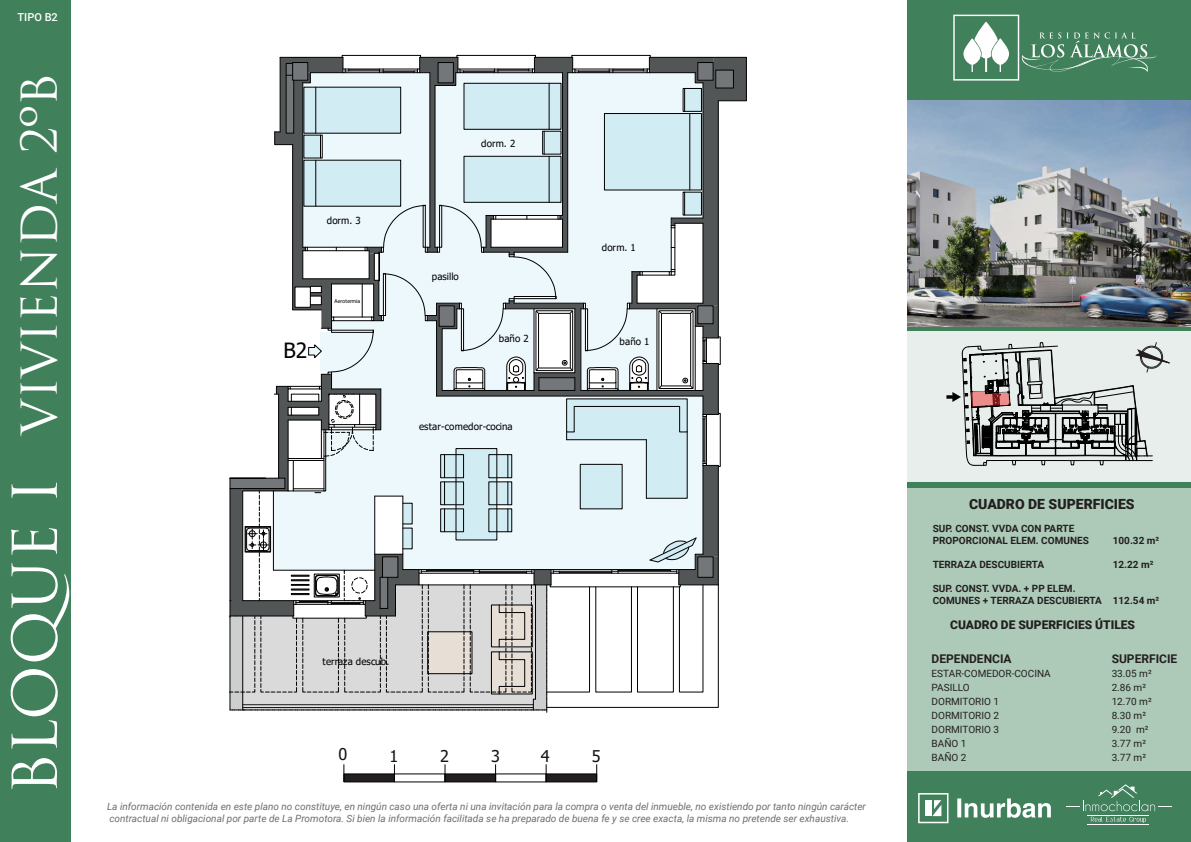
<style>
.page{position:relative;width:1191px;height:842px;background:#fff}
.page>*{position:absolute;margin:0;border:0;box-sizing:border-box;transform-origin:0 0}
.t1{font:48px "Trajan Pro";color:#fff}
.t2{font:21px "Tahoma";color:#000001}
.t3{font:16.2px "Tahoma";color:#111416}
.t4{font:900 14px "Roboto";color:#231f20}
.t5{font:900 12px "Roboto";color:#231f20}
.t6{font:700 12px "Roboto";color:#231f20}
.t7{font:500 11px "Roboto";color:#fff}
.t8{font:italic 10px/12px "Roboto";color:#6c6d70}
.t9{font:700 10px/12px "Roboto";color:#231f20}
.t10{font:10px "Roboto";color:#231f20}
.t11{font:9.7px "Tahoma";letter-spacing:.01em;color:#000001}
.t12{font:5.2px "Tahoma";letter-spacing:.015em;color:#000001}
.s1{font-size:60px}
</style>
<div class="page">
<div style="left:907px;top:0;width:284px;height:99px;background:#40805b"></div>
<div style="left:907px;top:771px;width:284px;height:71px;background:#40805b"></div>
<div style="left:907px;top:488px;width:284px;height:283px;background:#adcab8"></div>
<div style="left:907px;top:482px;width:284px;height:6px;background:#40805b"></div>
<div style="left:907px;top:326px;width:284px;height:6px;background:#40805b"></div>
<div style="left:0;top:0;width:71px;height:842px;background:#40805b"></div>
<div style="left:907px;top:331px;width:284px;height:151px;background:#e8eeeb"></div>
<svg style="left:953px;top:15px;width:204px;height:66px"></svg>
<svg style="left:918px;top:793px;width:30px;height:30px"></svg>
<svg style="left:957px;top:798px;width:93px;height:20px"></svg>
<hr style="left:1087px;top:824px;width:61px;height:1px;background:#fff">
<svg style="left:1090px;top:817px;width:56px;height:6px"></svg>
<hr style="left:1087px;top:815px;width:61px;height:1px;background:#fff">
<svg style="left:1066px;top:784px;width:106px;height:27px"></svg>
<img style="left:907px;top:101px;width:284px;height:225px">
<svg style="left:946px;top:342px;width:223px;height:123px"></svg>
<div style="left:342px;top:55px;width:79px;height:2px;border:1px solid #000001"></div>
<div style="left:457px;top:55px;width:78px;height:2px;border:1px solid #000001"></div>
<div style="left:571px;top:55px;width:79px;height:2px;border:1px solid #000001"></div>
<svg style="left:229px;top:57px;width:517px;height:655px"></svg>
<div style="left:344px;top:774px;width:50px;height:8px;background:#231f20;border:1px solid #000001"></div>
<div style="left:445px;top:774px;width:51px;height:8px;background:#231f20;border:1px solid #000001"></div>
<div style="left:546px;top:774px;width:51px;height:8px;background:#231f20;border:1px solid #000001"></div>
<svg style="left:344px;top:764px;width:1px;height:18px"></svg>
<svg style="left:394px;top:764px;width:1px;height:18px"></svg>
<svg style="left:445px;top:764px;width:1px;height:18px"></svg>
<svg style="left:495px;top:764px;width:1px;height:18px"></svg>
<svg style="left:546px;top:764px;width:1px;height:18px"></svg>
<svg style="left:596px;top:764px;width:1px;height:18px"></svg>
<p class="t7" style="left:18px;top:10px;width:42px">TIPO B2</p>
<h1 class="t1" style="left:9px;top:794px;width:723px;rotate:-90deg"><span class="s1">BLOQUE I</span> VIVIENDA 2ºB</h1>
<p class="t11" style="left:327px;top:214px;width:36px">dorm. 3</p>
<h2 class="t2" style="left:283px;top:337px;width:25px">B2</h2>
<p class="t12" style="left:334px;top:297px;width:27px">Aerotermia</p>
<p class="t11" style="left:481px;top:137px;width:36px">dorm. 2</p>
<p class="t11" style="left:432px;top:270px;width:29px">pasillo</p>
<p class="t11" style="left:602px;top:241px;width:36px">dorm. 1</p>
<p class="t11" style="left:499px;top:332px;width:31px">baño 2</p>
<p class="t11" style="left:619px;top:335px;width:31px">baño 1</p>
<p class="t11" style="left:419px;top:420px;width:95px">estar-comedor-cocina</p>
<p class="t11" style="left:323px;top:654px;width:68px">terraza descub.</p>
<h3 class="t3" style="left:338px;top:743px;width:10px">0</h3>
<h3 class="t3" style="left:389px;top:745px;width:10px">1</h3>
<h3 class="t3" style="left:440px;top:745px;width:10px">2</h3>
<h3 class="t3" style="left:491px;top:745px;width:10px">3</h3>
<h3 class="t3" style="left:541px;top:745px;width:10px">4</h3>
<h3 class="t3" style="left:592px;top:745px;width:10px">5</h3>
<p class="t8" style="left:107px;top:800px;width:760px">La información contenida en este plano no constituye, en ningún caso una oferta ni una invitación para la compra o venta del inmueble, no existiendo por tanto ningún carácter contractual ni obligacional por parte de La Promotora. Si bien la información facilitada se ha preparado de buena fe y se cree exacta, la misma no pretende ser exhaustiva.</p>
<h3 class="t4" style="left:969px;top:494px;width:167px">CUADRO DE SUPERFICIES</h3>
<p class="t9" style="left:932px;top:522px;width:158px">SUP. CONST. VVDA CON PARTE<br>PROPORCIONAL ELEM. COMUNES</p>
<p class="t9" style="left:1112px;top:534px;width:48px">100.32 m²</p>
<p class="t9" style="left:932px;top:558px;width:113px">TERRAZA DESCUBIERTA</p>
<p class="t9" style="left:1112px;top:558px;width:42px">12.22 m²</p>
<p class="t9" style="left:932px;top:582px;width:228px">SUP. CONST. VVDA. + PP ELEM.<br>COMUNES + TERRAZA DESCUBIERTA 112.54 m²</p>
<p class="t5" style="left:950px;top:617px;width:186px">CUADRO DE SUPERFICIES ÚTILES</p>
<p class="t6" style="left:931px;top:651px;width:82px">DEPENDENCIA</p>
<p class="t6" style="left:1111px;top:651px;width:67px">SUPERFICIE</p>
<p class="t10" style="left:931px;top:667px;width:121px">ESTAR-COMEDOR-COCINA</p>
<p class="t10" style="left:1111px;top:667px;width:42px">33.05 m²</p>
<p class="t10" style="left:931px;top:681px;width:40px">PASILLO</p>
<p class="t10" style="left:1111px;top:681px;width:36px">2.86 m²</p>
<p class="t10" style="left:931px;top:695px;width:69px">DORMITORIO 1</p>
<p class="t10" style="left:1111px;top:695px;width:41px">12.70 m²</p>
<p class="t10" style="left:931px;top:709px;width:69px">DORMITORIO 2</p>
<p class="t10" style="left:1111px;top:709px;width:36px">8.30 m²</p>
<p class="t10" style="left:931px;top:723px;width:69px">DORMITORIO 3</p>
<p class="t10" style="left:1111px;top:723px;width:38px">9.20 m²</p>
<p class="t10" style="left:931px;top:737px;width:36px">BAÑO 1</p>
<p class="t10" style="left:1111px;top:737px;width:36px">3.77 m²</p>
<p class="t10" style="left:931px;top:751px;width:36px">BAÑO 2</p>
<p class="t10" style="left:1111px;top:751px;width:36px">3.77 m²</p>
</div>
